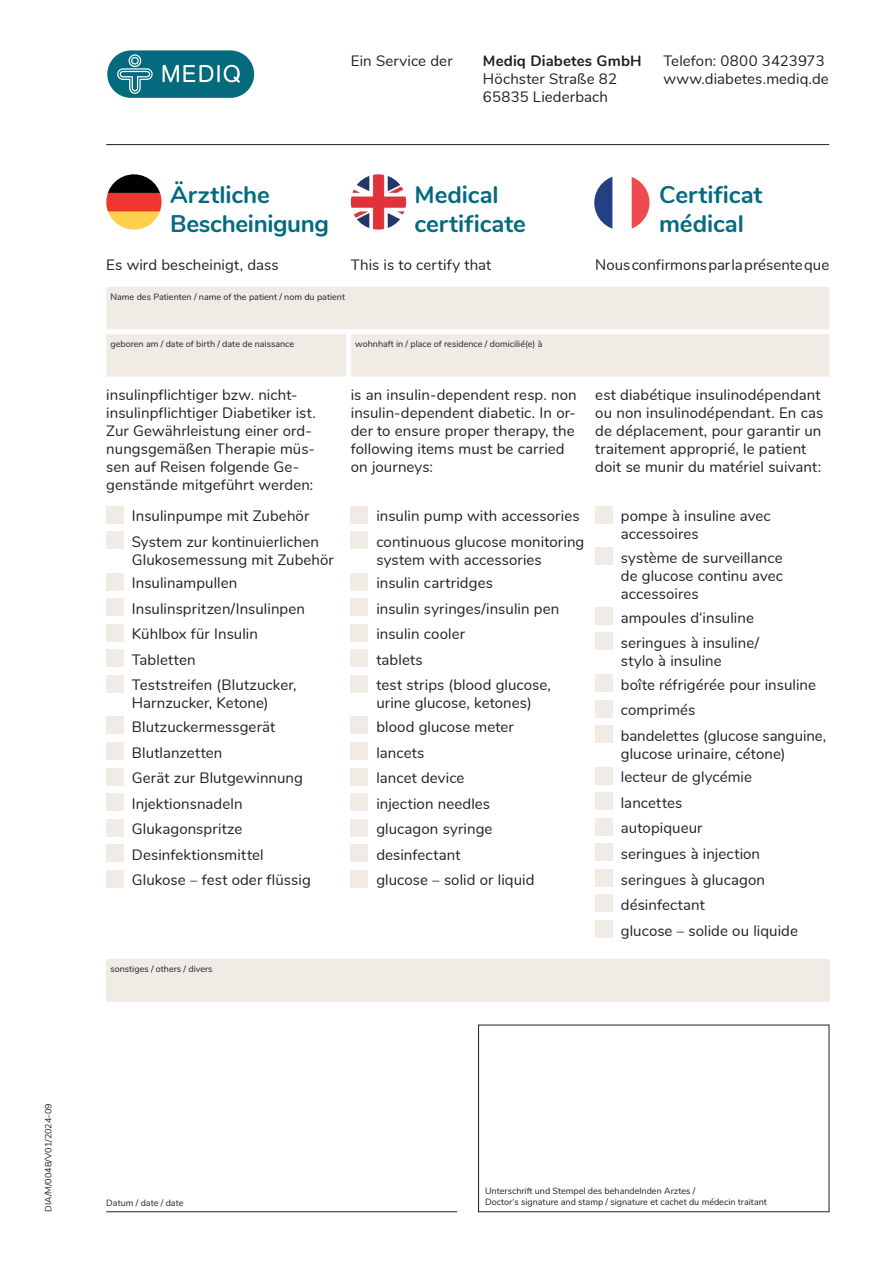
<style>
.page{position:relative;width:893px;height:1263px;background:#fff}
.page>*{position:absolute;margin:0;border:0;box-sizing:border-box;transform-origin:0 0}
.t1{font:700 24px/28.8px "Nunito";letter-spacing:-.005em;color:#046a7e}
.t2{font:15px/25.5px "Nunito";letter-spacing:.005em;color:#231f20}
.t3{font:700 15px "Nunito";letter-spacing:.01em;color:#231f20}
.t4{font:9px "Nunito";color:#231f20}
</style>
<div class="page">
<svg style="left:107px;top:50px;width:148px;height:48px;background:#368797"></svg>
<hr style="left:106px;top:1211px;width:351px;height:1px;background:#231f20">
<div style="left:106px;top:287px;width:723px;height:42px;background:#f1ebe6"></div>
<div style="left:106px;top:334px;width:723px;height:43px;background:#f1ebe6"></div>
<div style="left:106px;top:506px;width:17px;height:17px;background:#f1ebe6"></div>
<div style="left:106px;top:531px;width:17px;height:18px;background:#f1ebe6"></div>
<div style="left:106px;top:573px;width:17px;height:17px;background:#f1ebe6"></div>
<div style="left:106px;top:599px;width:17px;height:17px;background:#f1ebe6"></div>
<div style="left:106px;top:624px;width:17px;height:17px;background:#f1ebe6"></div>
<div style="left:106px;top:650px;width:17px;height:17px;background:#f1ebe6"></div>
<div style="left:106px;top:675px;width:17px;height:17px;background:#f1ebe6"></div>
<div style="left:106px;top:717px;width:17px;height:17px;background:#f1ebe6"></div>
<div style="left:106px;top:742px;width:17px;height:17px;background:#f1ebe6"></div>
<div style="left:106px;top:768px;width:17px;height:17px;background:#f1ebe6"></div>
<div style="left:106px;top:793px;width:17px;height:17px;background:#f1ebe6"></div>
<div style="left:106px;top:819px;width:17px;height:17px;background:#f1ebe6"></div>
<div style="left:106px;top:844px;width:17px;height:17px;background:#f1ebe6"></div>
<div style="left:106px;top:870px;width:17px;height:17px;background:#f1ebe6"></div>
<div style="left:351px;top:506px;width:17px;height:17px;background:#f1ebe6"></div>
<div style="left:351px;top:531px;width:17px;height:18px;background:#f1ebe6"></div>
<div style="left:351px;top:573px;width:17px;height:17px;background:#f1ebe6"></div>
<div style="left:351px;top:599px;width:17px;height:17px;background:#f1ebe6"></div>
<div style="left:351px;top:624px;width:17px;height:17px;background:#f1ebe6"></div>
<div style="left:351px;top:650px;width:17px;height:17px;background:#f1ebe6"></div>
<div style="left:351px;top:675px;width:17px;height:17px;background:#f1ebe6"></div>
<div style="left:351px;top:717px;width:17px;height:17px;background:#f1ebe6"></div>
<div style="left:351px;top:742px;width:17px;height:17px;background:#f1ebe6"></div>
<div style="left:351px;top:768px;width:17px;height:17px;background:#f1ebe6"></div>
<div style="left:351px;top:793px;width:17px;height:17px;background:#f1ebe6"></div>
<div style="left:351px;top:819px;width:17px;height:17px;background:#f1ebe6"></div>
<div style="left:351px;top:844px;width:17px;height:17px;background:#f1ebe6"></div>
<div style="left:351px;top:870px;width:17px;height:17px;background:#f1ebe6"></div>
<div style="left:106px;top:959px;width:723px;height:42px;background:#f1ebe6"></div>
<hr style="left:106px;top:144px;width:723px;height:1px;background:#231f20">
<img style="left:106px;top:174px;width:56px;height:56px;border-radius:28px">
<img style="left:351px;top:174px;width:55px;height:56px;border-radius:28px">
<img style="left:594px;top:175px;width:55px;height:55px;border-radius:28px">
<div style="left:595px;top:506px;width:17px;height:17px;background:#f1ebe6"></div>
<div style="left:595px;top:548px;width:17px;height:17px;background:#f1ebe6"></div>
<div style="left:595px;top:607px;width:17px;height:17px;background:#f1ebe6"></div>
<div style="left:595px;top:633px;width:17px;height:17px;background:#f1ebe6"></div>
<div style="left:595px;top:675px;width:17px;height:17px;background:#f1ebe6"></div>
<div style="left:595px;top:700px;width:17px;height:17px;background:#f1ebe6"></div>
<div style="left:595px;top:726px;width:17px;height:17px;background:#f1ebe6"></div>
<div style="left:595px;top:767px;width:17px;height:17px;background:#f1ebe6"></div>
<div style="left:595px;top:793px;width:17px;height:17px;background:#f1ebe6"></div>
<div style="left:595px;top:818px;width:17px;height:17px;background:#f1ebe6"></div>
<div style="left:595px;top:844px;width:17px;height:17px;background:#f1ebe6"></div>
<div style="left:595px;top:869px;width:17px;height:17px;background:#f1ebe6"></div>
<div style="left:595px;top:895px;width:17px;height:17px;background:#f1ebe6"></div>
<div style="left:595px;top:920px;width:17px;height:17px;background:#f1ebe6"></div>
<p class="t4" style="left:42px;top:1212px;width:110px;rotate:-90deg">DIA/M/0048/V01/2024-09</p>
<p class="t3" style="left:483px;top:50px;width:160px">Mediq Diabetes GmbH</p>
<p class="t2" style="left:483px;top:69px;width:136px;line-height:18px">Höchster Straße 82<br>65835 Liederbach</p>
<p class="t2" style="left:351px;top:47px;width:103px">Ein Service der</p>
<p class="t2" style="left:663px;top:51px;width:167px;line-height:18px">Telefon: 0800 3423973 www.diabetes.mediq.de</p>
<h1 class="t1" style="left:170px;top:179px;width:160px">Ärztliche<br>Bescheinigung</h1>
<h1 class="t1" style="left:415px;top:179px;width:113px">Medical certificate</h1>
<h1 class="t1" style="left:659px;top:179px;width:105px">Certificat médical</h1>
<p class="t2" style="left:106px;top:251px;width:174px">Es wird bescheinigt, dass</p>
<p class="t2" style="left:351px;top:251px;width:142px">This is to certify that</p>
<p class="t2" style="left:595px;top:251px;width:235px">Nous confirmons par la présente que</p>
<p class="t4" style="left:111px;top:291px;width:236px">Name des Patienten / name of the patient / nom du patient</p>
<p class="t4" style="left:111px;top:338px;width:185px">geboren am / date of birth / date de naissance</p>
<p class="t4" style="left:355px;top:338px;width:189px">wohnhaft in / place of residence / domicilié(e) à</p>
<p class="t2" style="left:106px;top:385px;width:211px;line-height:18px">insulinpflichtiger bzw. nicht&shy;insulinpflichtiger Diabetiker ist.<br>Zur Gewährleistung einer ord&shy;nungsgemäßen Therapie müs&shy;sen auf Reisen folgende Ge&shy;genstände mitgeführt werden:</p>
<p class="t2" style="left:351px;top:385px;width:227px;line-height:18px">is an insulin-dependent resp. non insulin-dependent diabetic. In or&shy;der to ensure proper therapy, the following items must be carried on journeys:</p>
<p class="t2" style="left:595px;top:385px;width:229px;line-height:18px">est diabétique insulinodépendant ou non insulinodépendant. En cas de déplacement, pour garantir un traitement approprié, le patient doit se munir du matériel suivant:</p>
<p class="t2" style="left:132px;top:502px;width:189px">Insulinpumpe mit Zubehör<br>System zur kontinuierlichen</p>
<p class="t2" style="left:132px;top:547px;width:204px;line-height:23.7px">Glukosemessung mit Zubehör<br>Insulinampullen</p>
<p class="t2" style="left:132px;top:595px;width:175px">Insulinspritzen/Insulinpen<br>Kühlbox für Insulin<br>Tabletten<br>Teststreifen (Blutzucker,</p>
<p class="t2" style="left:132px;top:690px;width:145px;line-height:23.7px">Harnzucker, Ketone)<br>Blutzuckermessgerät</p>
<p class="t2" style="left:132px;top:739px;width:180px">Blutlanzetten<br>Gerät zur Blutgewinnung<br>Injektionsnadeln<br>Glukagonspritze<br>Desinfektionsmittel<br>Glukose – fest oder flüssig</p>
<p class="t2" style="left:621px;top:506px;width:151px;line-height:18px">pompe à insuline avec accessoires</p>
<p class="t2" style="left:621px;top:548px;width:164px;line-height:18px;text-align:justify">système de surveillance de glucose continu avec accessoires</p>
<p class="t2" style="left:621px;top:604px;width:140px">ampoules d‘insuline seringues à insuline/</p>
<p class="t2" style="left:621px;top:648px;width:197px;line-height:23.7px">stylo à insuline<br>boîte réfrigérée pour insuline</p>
<p class="t2" style="left:621px;top:696px;width:207px">comprimés<br>bandelettes (glucose sanguine,</p>
<p class="t2" style="left:621px;top:741px;width:166px;line-height:23.7px">glucose urinaire, cétone) lecteur de glycémie</p>
<p class="t2" style="left:621px;top:789px;width:179px">lancettes<br>autopiqueur<br>seringues à injection seringues à glucagon désinfectant<br>glucose – solide ou liquide</p>
<p class="t2" style="left:376px;top:502px;width:210px">insulin pump with accessories continuous glucose monitoring</p>
<p class="t2" style="left:376px;top:547px;width:167px;line-height:23.7px">system with accessories insulin cartridges</p>
<p class="t2" style="left:376px;top:595px;width:184px">insulin syringes/insulin pen insulin cooler<br>tablets<br>test strips (blood glucose,</p>
<p class="t2" style="left:376px;top:690px;width:157px;line-height:23.7px">urine glucose, ketones) blood glucose meter</p>
<p class="t2" style="left:376px;top:739px;width:160px">lancets<br>lancet device<br>injection needles glucagon syringe desinfectant<br>glucose – solid or liquid</p>
<p class="t4" style="left:111px;top:962px;width:104px">sonstiges / others / divers</p>
<p class="t4" style="left:485px;top:1185px;width:212px">Unterschrift und Stempel des behandelnden Arztes /</p>
<p class="t4" style="left:106px;top:1196px;width:79px">Datum / date / date</p>
<p class="t4" style="left:485px;top:1195px;width:283px">Doctor‘s signature and stamp / signature et cachet du médecin traitant</p>
</div>
